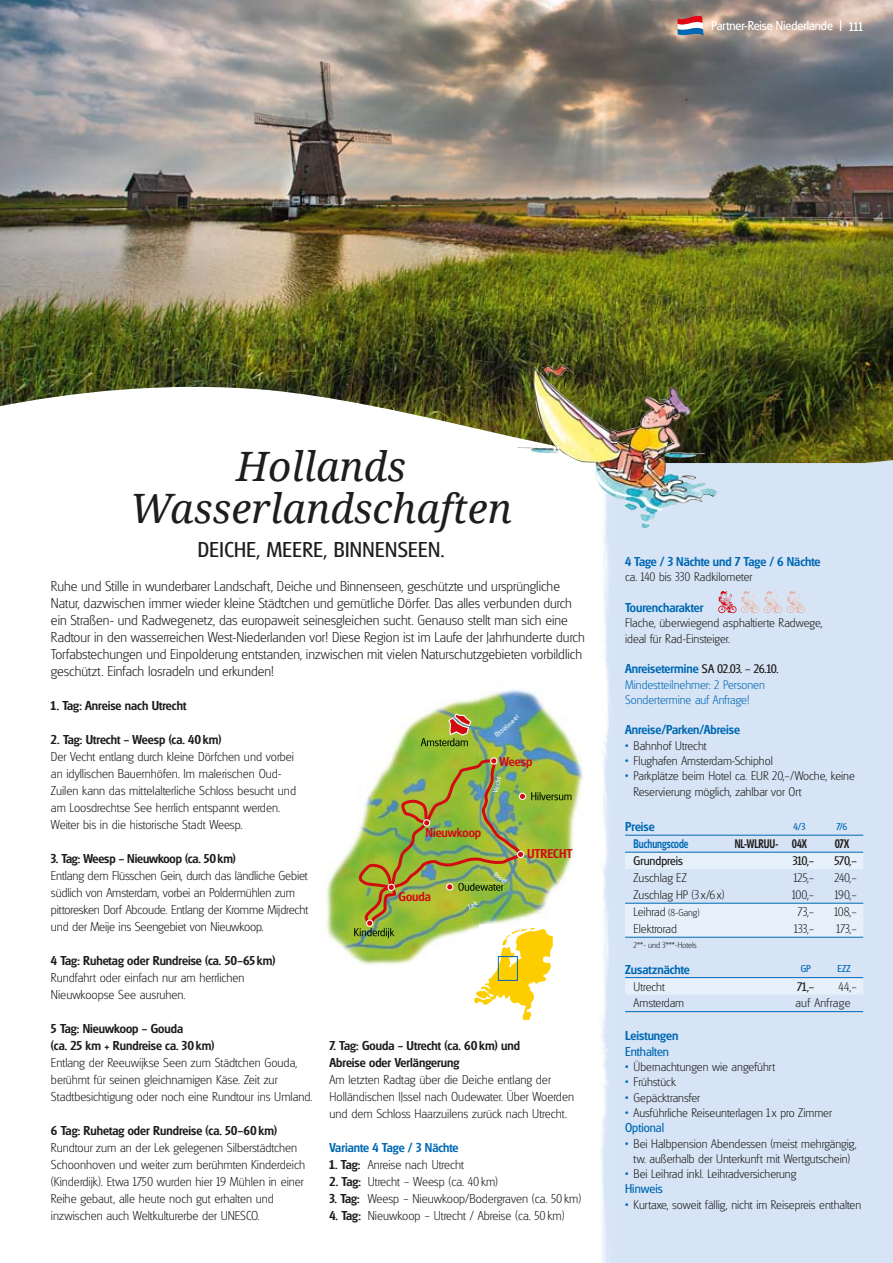
<style>
.page{position:relative;width:893px;height:1263px;background:#fff}
.page>*{position:absolute;margin:0;border:0;box-sizing:border-box;transform-origin:0 0}
.t1{font:italic 40.5px/42.6px "Droid Serif";color:#1d1d1b;text-align:center}
.t2{font:22.5px "Glasgow Pro";letter-spacing:.02em;color:#1d1d1b}
.t3{font:300 15px/17px "Glasgow Pro";color:#1d1d1b}
.t4{font:300 13.5px/17px "Glasgow Pro";color:#1d1d1b}
.t5{font:500 13.5px/17px "Glasgow Pro";color:#1d1d1b}
.t6{font:500 13.5px "Glasgow Pro";color:#0069b4}
.t7{font:13.5px "Glasgow Pro";color:#fff}
.t8{font:500 13.5px "Glasgow Pro";color:#d10b11}
.t9{font:13.5px "Glasgow Pro";color:#0069b4}
.t10{font:300 13.05px/15.3px "Glasgow Pro";color:#1d1d1b}
.t11{font:300 13.05px/15.3px "Glasgow Pro";color:#0069b4}
.t12{font:13.05px "Glasgow Pro";color:#1d1d1b}
.t13{font:500 13.05px "Glasgow Pro";color:#1d1d1b;scale:.8 1}
.t14{font:500 13.05px "Glasgow Pro";color:#0069b4;scale:.8 1}
.t15{font:300 13.05px "Glasgow Pro";letter-spacing:.025em;color:#1d1d1b}
.t16{font:300 10.5px "Glasgow Pro";color:#1d1d1b}
.t17{font:10.5px "Glasgow Pro";color:#0069b4}
.t18{font:300 9px "Glasgow Pro";color:#1d1d1b}
.s1{font-weight:500}
.s2{font-weight:500;font-size:13.5px}
.s3{font-weight:400;color:#1d1d1b}
.s4{font-weight:500;color:#0069b4}
.s5{font-size:13.05px}
</style>
<div class="page">
<img style="left:0;top:0;width:893px;height:463px">
<img style="left:518px;top:365px;width:199px;height:156px">
<img style="left:326px;top:683px;width:258px;height:277px">
<svg style="left:448px;top:713px;width:23px;height:23px"></svg>
<img style="left:421px;top:738px;width:47px;height:8px">
<img style="left:354px;top:928px;width:3px;height:10px">
<img style="left:553px;top:792px;width:18px;height:8px">
<svg style="left:717px;top:591px;width:24px;height:22px"></svg>
<img style="left:741px;top:591px;width:18px;height:22px">
<img style="left:764px;top:591px;width:18px;height:22px">
<img style="left:787px;top:591px;width:18px;height:22px">
<svg style="left:625px;top:853px;width:238px;height:142px;background:#dce9f8"></svg>
<hr style="left:625px;top:835px;width:238px;height:1px;background:#0069b4">
<hr style="left:625px;top:852px;width:238px;height:1px;background:#0069b4">
<hr style="left:625px;top:903px;width:238px;height:1px;background:#0069b4">
<hr style="left:625px;top:937px;width:238px;height:1px;background:#0069b4">
<hr style="left:625px;top:977px;width:238px;height:1px;background:#0069b4">
<hr style="left:625px;top:1011px;width:238px;height:1px;background:#0069b4">
<svg style="left:677px;top:13px;width:26px;height:24px"></svg>
<svg style="left:494px;top:715px;width:26px;height:22px"></svg>
<img style="left:357px;top:757px;width:196px;height:263px">
<p class="t7" style="left:711px;top:21px;width:153px">Partner-Reise Niederlande | 111</p>
<h1 class="t1" style="left:130px;top:445px;width:383px">Hollands<br>Wasserlandschaften</h1>
<h2 class="t2" style="left:198px;top:541px;width:248px">DEICHE, MEERE, BINNENSEEN.</h2>
<p class="t3" style="left:51px;top:579px;width:535px">Ruhe und Stille in wunderbarer Landschaft, Deiche und Binnenseen, geschützte und ursprüngliche Natur, dazwischen immer wieder kleine Städtchen und gemütliche Dörfer. Das alles verbunden durch ein Straßen- und Radwegenetz, das europaweit seinesgleichen sucht. Genauso stellt man sich eine Radtour in den wasserreichen West-Niederlanden vor! Diese Region ist im Laufe der Jahrhunderte durch Torfabstechungen und Einpolderung entstanden, inzwischen mit vielen Naturschutzgebieten vorbildlich geschützt. Einfach losradeln und erkunden!</p>
<p class="t5" style="left:51px;top:698px;width:137px">1. Tag: Anreise nach Utrecht</p>
<p class="t5" style="left:51px;top:732px;width:172px">2. Tag: Utrecht – Weesp (ca. 40 km)</p>
<p class="t4" style="left:51px;top:749px;width:247px">Der Vecht entlang durch kleine Dörfchen und vorbei an idyllischen Bauernhöfen. Im malerischen Oud-Zuilen kann das mittelalterliche Schloss besucht und am Loosdrechtse See herrlich entspannt werden.<br>Weiter bis in die historische Stadt Weesp.</p>
<p class="t5" style="left:51px;top:851px;width:186px">3. Tag: Weesp – Nieuwkoop (ca. 50 km)</p>
<p class="t4" style="left:51px;top:868px;width:259px">Entlang dem Flüsschen Gein, durch das ländliche Gebiet südlich von Amsterdam, vorbei an Poldermühlen zum pittoresken Dorf Abcoude. Entlang der Kromme Mijdrecht und der Meije ins Seengebiet von Nieuwkoop.</p>
<p class="t5" style="left:51px;top:953px;width:226px">4 Tag: Ruhetag oder Rundreise (ca. 50–65 km)</p>
<p class="t4" style="left:51px;top:970px;width:195px">Rundfahrt oder einfach nur am herrlichen<br>Nieuwkoopse See ausruhen.</p>
<p class="t5" style="left:51px;top:1021px;width:165px">5 Tag: Nieuwkoop – Gouda<br>(ca. 25 km + Rundreise ca. 30 km)</p>
<p class="t4" style="left:51px;top:1055px;width:263px">Entlang der Reeuwijkse Seen zum Städtchen Gouda, berühmt für seinen gleichnamigen Käse. Zeit zur<br>Stadtbesichtigung oder noch eine Rundtour ins Umland.</p>
<p class="t5" style="left:51px;top:1123px;width:228px">6 Tag: Ruhetag oder Rundreise (ca. 50–60 km)</p>
<p class="t4" style="left:51px;top:1140px;width:256px">Rundtour zum an der Lek gelegenen Silberstädtchen Schoonhoven und weiter zum berühmten Kinderdeich (Kinderdijk). Etwa 1750 wurden hier 19 Mühlen in einer Reihe gebaut, alle heute noch gut erhalten und inzwischen auch Weltkulturerbe der UNESCO.</p>
<p class="t8" style="left:500px;top:756px;width:34px">Weesp</p>
<p class="t8" style="left:425px;top:827px;width:57px">Nieuwkoop</p>
<p class="t8" style="left:398px;top:892px;width:34px">Gouda</p>
<p class="t8" style="left:527px;top:848px;width:47px">UTRECHT</p>
<p class="t5" style="left:329px;top:1038px;width:192px">7. Tag: Gouda – Utrecht (ca. 60 km) und<br>Abreise oder Verlängerung</p>
<p class="t4" style="left:329px;top:1072px;width:246px">Am letzten Radtag über die Deiche entlang der<br>Holländischen IJssel nach Oudewater. Über Woerden und dem Schloss Haarzuilens zurück nach Utrecht.</p>
<p class="t6" style="left:329px;top:1143px;width:131px">Variante 4 Tage / 3 Nächte</p>
<p class="t4" style="left:329px;top:1157px;width:136px"><span class="s1">1. Tag:</span> Anreise nach Utrecht</p>
<p class="t4" style="left:329px;top:1174px;width:170px"><span class="s1">2. Tag:</span> Utrecht – Weesp (ca. 40 km)</p>
<p class="t4" style="left:329px;top:1191px;width:253px"><span class="s1">3. Tag:</span> Weesp – Nieuwkoop/Bodergraven (ca. 50 km)</p>
<p class="t4" style="left:329px;top:1208px;width:237px"><span class="s1">4. Tag:</span> Nieuwkoop – Utrecht / Abreise (ca. 50 km)</p>
<p class="t6" style="left:625px;top:557px;width:197px">4 Tage / 3 Nächte und 7 Tage / 6 Nächte</p>
<p class="t10" style="left:625px;top:570px;width:129px">ca. 140 bis 330 Radkilometer</p>
<p class="t6" style="left:625px;top:602px;width:80px">Tourencharakter</p>
<p class="t10" style="left:625px;top:616px;width:199px">Flache, überwiegend asphaltierte Radwege, ideal für Rad-Einsteiger.</p>
<p class="t11" style="left:625px;top:662px;width:155px"><span class="s2">Anreisetermine</span> <span class="s3">SA 02.03. – 26.10.<br></span>Mindestteilnehmer: 2 Personen<br>Sondertermine auf Anfrage!</p>
<p class="t6" style="left:625px;top:725px;width:116px">Anreise/Parken/Abreise</p>
<p class="t10" style="left:625px;top:739px;width:83px"><span class="s4">•</span> Bahnhof Utrecht</p>
<p class="t10" style="left:625px;top:754px;width:149px"><span class="s4">•</span> Flughafen Amsterdam-Schiphol</p>
<p class="t10" style="left:633px;top:769px;width:223px;text-indent:-9px"><span class="s4">•</span> Parkplätze beim Hotel ca. EUR 20,–/Woche, keine<br>Reservierung möglich, zahlbar vor Ort</p>
<p class="t6" style="left:625px;top:821px;width:31px">Preise</p>
<p class="t17" style="left:793px;top:823px;width:13px">4/3</p>
<p class="t17" style="left:836px;top:823px;width:12px">7/6</p>
<p class="t14" style="left:633px;top:839px;width:70px">Buchungscode</p>
<p class="t13" style="left:735px;top:839px;width:92px">NL-WLRUU- 04X</p>
<p class="t13" style="left:835px;top:839px;width:19px">07X</p>
<p class="t12" style="left:633px;top:856px;width:51px">Grundpreis</p>
<p class="t12" style="left:793px;top:856px;width:23px">310,–</p>
<p class="t12" style="left:834px;top:856px;width:24px">570,–</p>
<p class="t10" style="left:633px;top:871px;width:55px">Zuschlag EZ</p>
<p class="t10" style="left:794px;top:871px;width:22px">125,–</p>
<p class="t10" style="left:834px;top:871px;width:24px">240,–</p>
<p class="t10" style="left:633px;top:888px;width:92px">Zuschlag HP (3 x/6 x)</p>
<p class="t10" style="left:792px;top:888px;width:24px">100,–</p>
<p class="t10" style="left:835px;top:888px;width:24px">190,–</p>
<p class="t16" style="left:633px;top:909px;width:68px"><span class="s5">Leihrad</span> (8-Gang)</p>
<p class="t10" style="left:798px;top:905px;width:18px">73,–</p>
<p class="t10" style="left:834px;top:905px;width:24px">108,–</p>
<p class="t10" style="left:633px;top:922px;width:45px">Elektrorad</p>
<p class="t10" style="left:794px;top:922px;width:22px">133,–</p>
<p class="t10" style="left:836px;top:922px;width:22px">173,–</p>
<p class="t18" style="left:633px;top:941px;width:65px">2**- und 3***-Hotels</p>
<p class="t6" style="left:625px;top:964px;width:66px">Zusatznächte</p>
<p class="t17" style="left:801px;top:965px;width:12px">GP</p>
<p class="t17" style="left:837px;top:965px;width:15px">EZZ</p>
<p class="t10" style="left:633px;top:980px;width:33px">Utrecht</p>
<p class="t12" style="left:797px;top:981px;width:19px">71,–</p>
<p class="t10" style="left:838px;top:980px;width:20px">44,–</p>
<p class="t10" style="left:633px;top:996px;width:52px">Amsterdam</p>
<p class="t15" style="left:795px;top:998px;width:57px">auf Anfrage</p>
<p class="t6" style="left:625px;top:1031px;width:55px">Leistungen</p>
<p class="t9" style="left:625px;top:1046px;width:45px">Enthalten</p>
<p class="t10" style="left:625px;top:1060px;width:152px"><span class="s4">•</span> Übernachtungen wie angeführt</p>
<p class="t10" style="left:625px;top:1075px;width:52px"><span class="s4">•</span> Frühstück</p>
<p class="t10" style="left:625px;top:1090px;width:76px"><span class="s4">•</span> Gepäcktransfer</p>
<p class="t10" style="left:625px;top:1106px;width:208px"><span class="s4">•</span> Ausführliche Reiseunterlagen 1 x pro Zimmer</p>
<p class="t9" style="left:625px;top:1123px;width:41px">Optional</p>
<p class="t10" style="left:625px;top:1136px;width:233px;text-align:center"><span class="s4">•</span> Bei Halbpension Abendessen (meist mehrgängig, tw. außerhalb der Unterkunft mit Wertgutschein)</p>
<p class="t10" style="left:625px;top:1167px;width:173px"><span class="s4">•</span> Bei Leihrad inkl. Leihradversicherung</p>
<p class="t9" style="left:625px;top:1184px;width:39px">Hinweis</p>
<p class="t10" style="left:625px;top:1198px;width:238px"><span class="s4">•</span> Kurtaxe, soweit fällig, nicht im Reisepreis enthalten</p>
</div>
